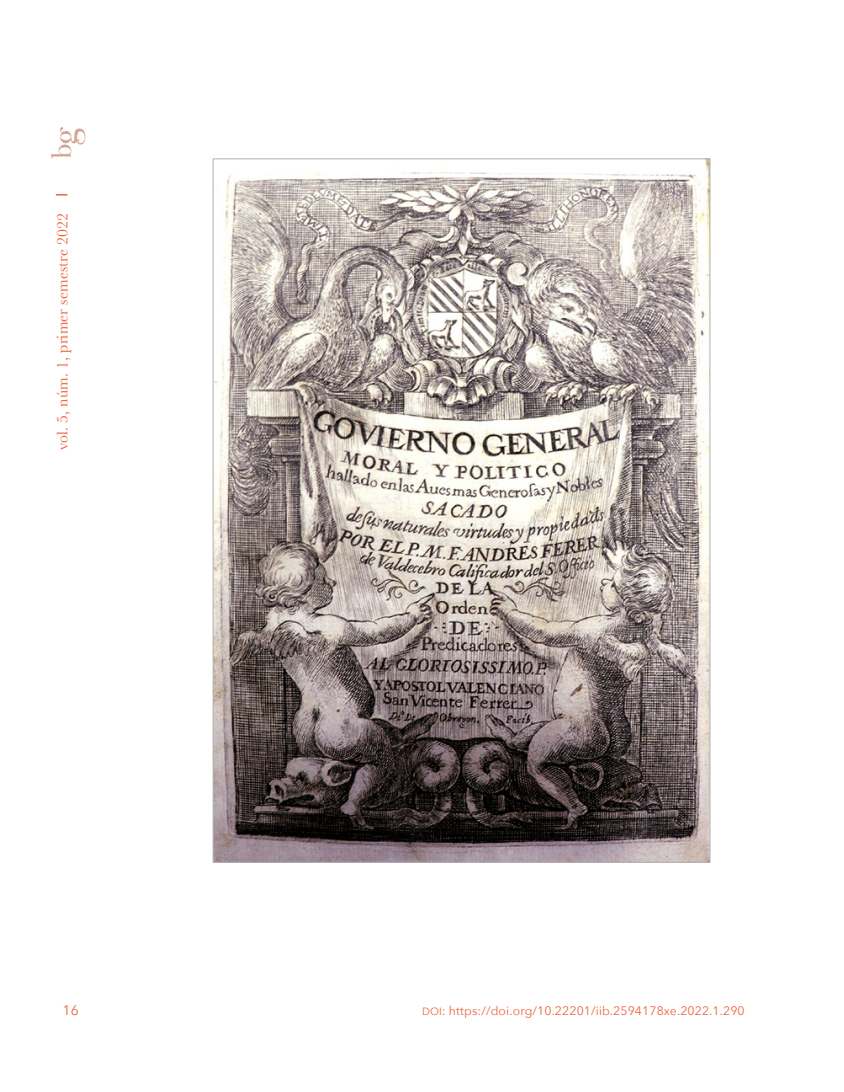
<style>
.page{position:relative;width:844px;height:1092px;background:#fff}
.page>*{position:absolute;margin:0;border:0;box-sizing:border-box;transform-origin:0 0}
.t1{font:15.75px "Baskerville";letter-spacing:.01em;color:#eb663e}
.t2{font:14px "Avenir Next";color:#eb663e}
.t3{font:12.25px "Avenir Next";letter-spacing:.01em;color:#eb663e}
.s1{font-family:"Arial"}
.s2{font-size:10.5px}
</style>
<div class="page">
<img style="left:51px;top:127px;width:35px;height:32px">
<img style="left:214px;top:160px;width:494px;height:700px">
<p class="t1" style="left:52px;top:450px;width:259px;rotate:-90deg">vol. 5, núm. 1, primer semestre 2022 <span class="s1">I</span></p>
<p class="t2" style="left:63px;top:997px;width:18px">16</p>
<p class="t3" style="left:422px;top:1000px;width:324px"><span class="s2">DOI</span>: https://doi.org/10.22201/iib.2594178xe.2022.1.290</p>
</div>
